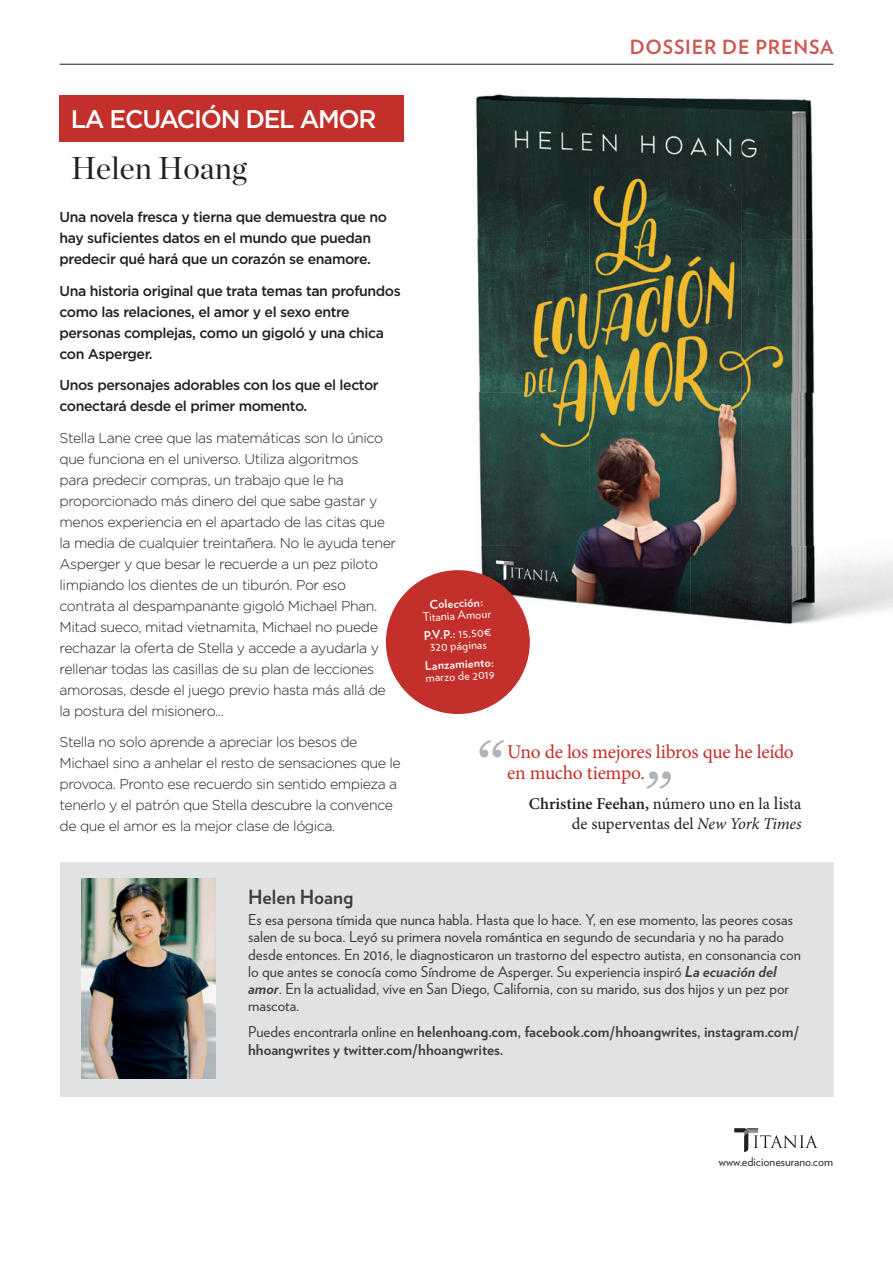
<style>
.page{position:relative;width:893px;height:1263px;background:#fff}
.page>*{position:absolute;margin:0;border:0;box-sizing:border-box;transform-origin:0 0}
.t1{font:31.5px "Chronicle Display";color:#231f20}
.t2{font:500 25.5px "Gotham";color:#fff}
.t3{font:19.5px/21px "Minion Pro";letter-spacing:-.02em;color:#c32f2b}
.t4{font:700 19.5px "Verlag";letter-spacing:.04em;color:#cd5954}
.t5{font:700 19.5px "Verlag";color:#3e3e3f}
.t6{font:16.5px/19.8px "Minion Pro";color:#231f20;text-align:right}
.t7{font:15px/17.2px "Verlag";color:#3e3e3f}
.t8{font:700 15px/17.2px "Verlag";color:#3e3e3f}
.t9{font:300 14.25px/21px "Gotham";letter-spacing:-.03em;color:#231f20}
.t10{font:500 14.25px/21px "Gotham";letter-spacing:-.03em;color:#231f20}
.t11{font:12px/18.5px "Verlag";color:#fff}
.t12{font:12px "Verlag";color:#2c3033}
.t13{font:700 12px "Verlag";color:#fff}
.s1{font-weight:700}
.s2{font-weight:600}
.s3{font-size:18px}
.s4{font-style:italic}
.s5{font-weight:700;font-style:italic}
.s6{font-weight:400}
</style>
<div class="page">
<hr style="left:60px;top:64px;width:773px;height:1px;background:#231f20">
<img style="left:476px;top:94px;width:337px;height:144px">
<img style="left:477px;top:238px;width:338px;height:307px">
<img style="left:438px;top:545px;width:455px;height:89px">
<div style="left:60px;top:95px;width:344px;height:46px;background:#c32f2b"></div>
<div style="left:60px;top:863px;width:773px;height:234px;background:#e1e2e4"></div>
<svg style="left:734px;top:1128px;width:84px;height:24px"></svg>
<div style="left:386px;top:570px;width:144px;height:144px;background:#c32f2b;border-radius:50%"></div>
<svg style="left:479px;top:740px;width:25px;height:17px"></svg>
<svg style="left:646px;top:771px;width:25px;height:18px"></svg>
<img style="left:82px;top:878px;width:133px;height:200px">
<h2 class="t2" style="left:71px;top:104px;width:307px">LA ECUACIÓN DEL AMOR</h2>
<h1 class="t1" style="left:71px;top:143px;width:178px">Helen Hoang</h1>
<p class="t10" style="left:60px;top:206px;width:329px">Una novela fresca y tierna que demuestra que no hay suficientes datos en el mundo que puedan predecir qué hará que un corazón se enamore.</p>
<p class="t10" style="left:60px;top:280px;width:343px">Una historia original que trata temas tan profundos como las relaciones, el amor y el sexo entre personas complejas, como un gigoló y una chica con Asperger.</p>
<p class="t10" style="left:60px;top:374px;width:321px">Unos personajes adorables con los que el lector conectará desde el primer momento.</p>
<p class="t9" style="left:60px;top:427px;width:338px">Stella Lane cree que las matemáticas son lo único que funciona en el universo. Utiliza algoritmos<br>para predecir compras, un trabajo que le ha proporcionado más dinero del que sabe gastar y menos experiencia en el apartado de las citas que la media de cualquier treintañera. No le ayuda tener Asperger y que besar le recuerde a un pez piloto limpiando los dientes de un tiburón. Por eso contrata al despampanante gigoló Michael Phan.<br>Mitad sueco, mitad vietnamita, Michael no puede rechazar la oferta de Stella y accede a ayudarla y rellenar todas las casillas de su plan de lecciones amorosas, desde el juego previo hasta más allá de la postura del misionero...</p>
<p class="t9" style="left:60px;top:731px;width:343px">Stella no solo aprende a apreciar los besos de Michael sino a anhelar el resto de sensaciones que le provoca. Pronto ese recuerdo sin sentido empieza a tenerlo y el patrón que Stella descubre la convence de que el amor es la mejor clase de lógica.</p>
<h3 class="t4" style="left:630px;top:32px;width:205px">DOSSIER DE PRENSA</h3>
<p class="t13" style="left:429px;top:595px;width:55px;rotate:-3deg">Colección:</p>
<p class="t11" style="left:422px;top:607px;width:70px;rotate:-3deg">Titania Amour<br><span class="s1">P.V.P.:</span> 15,50€</p>
<p class="t11" style="left:430px;top:637px;width:58px;rotate:-3deg">320 páginas</p>
<p class="t13" style="left:425px;top:656px;width:70px;rotate:-3deg">Lanzamiento:</p>
<p class="t11" style="left:425px;top:668px;width:70px;rotate:-3deg">marzo de 2019</p>
<h3 class="t3" style="left:507px;top:741px;width:288px">Uno de los mejores libros que he leído en mucho tiempo.</h3>
<p class="t6" style="left:529px;top:794px;width:274px"><span class="s2">Christine Feehan,</span> número uno en la <span class="s3">li</span>sta de superventas del <span class="s4">New York Times</span></p>
<h3 class="t5" style="left:248px;top:881px;width:107px">Helen Hoang</h3>
<p class="t7" style="left:248px;top:910px;width:554px">Es esa persona tímida que nunca habla. Hasta que lo hace. Y, en ese momento, las peores cosas salen de su boca. Leyó su primera novela romántica en segundo de secundaria y no ha parado desde entonces. En 2016, le diagnosticaron un trastorno del espectro autista, en consonancia con lo que antes se conocía como Síndrome de Asperger. Su experiencia inspiró <span class="s5">La ecuación del amor</span>. En la actualidad, vive en San Diego, California, con su marido, sus dos hijos y un pez por mascota.</p>
<p class="t8" style="left:248px;top:1022px;width:552px"><span class="s6">Puedes encontrarla online en</span> helenhoang.com, facebook.com/hhoangwrites, instagram.com/ hhoangwrites y twitter.com/hhoangwrites.</p>
<p class="t12" style="left:719px;top:1153px;width:116px">www.edicionesurano.com</p>
</div>
